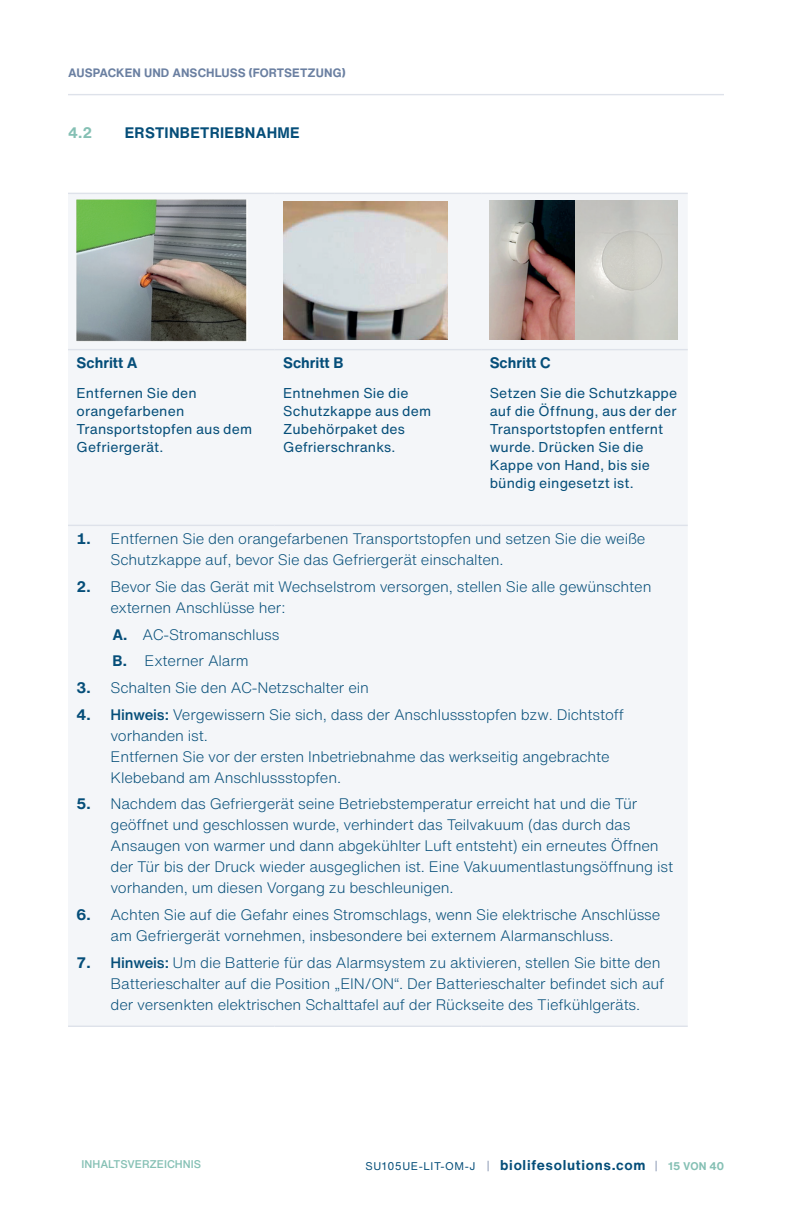
<style>
.page{position:relative;width:792px;height:1224px;background:#fff}
.page>*{position:absolute;margin:0;border:0;box-sizing:border-box;transform-origin:0 0}
.t1{font:300 15px/21px "Helvetica Now Text";letter-spacing:-.01em;color:#054e79}
.t2{font:700 15px "Helvetica Now Text";color:#054e79}
.t3{font:700 15px "Helvetica Now Text";letter-spacing:.02em;color:#054e79}
.t4{font:700 15px "Helvetica Now Text";color:#85c0b4}
.t5{font:14px/18px "Helvetica Now Text";letter-spacing:.01em;color:#054e79}
.t6{font:700 14px "Helvetica Now Text";letter-spacing:.05em;color:#054e79}
.t7{font:700 12px "Helvetica Now Text";color:#6a7fa1}
.t8{font:500 11px "Helvetica Now Text";color:#85c0b4}
.s1{font-weight:700}
.s2{font-weight:500}
.s3{font-weight:400;font-size:11px}
.s4{font-weight:400;font-size:11px;color:#93a0b9}
.s5{font-size:11px;color:#85c0b4}
</style>
<div class="page">
<hr style="left:68px;top:94px;width:656px;height:1px;background:#dee2ea">
<div style="left:68px;top:194px;width:620px;height:832px;background:#f4f6f9"></div>
<hr style="left:68px;top:193px;width:207px;height:1px;background:#dee2ea">
<hr style="left:275px;top:193px;width:206px;height:1px;background:#dee2ea">
<hr style="left:481px;top:193px;width:207px;height:1px;background:#dee2ea">
<hr style="left:68px;top:525px;width:207px;height:1px;background:#dee2ea">
<hr style="left:275px;top:525px;width:206px;height:1px;background:#dee2ea">
<hr style="left:481px;top:525px;width:207px;height:1px;background:#dee2ea">
<hr style="left:68px;top:1026px;width:207px;height:1px;background:#dee2ea">
<hr style="left:275px;top:1026px;width:206px;height:1px;background:#dee2ea">
<hr style="left:481px;top:1026px;width:207px;height:1px;background:#dee2ea">
<hr style="left:68px;top:349px;width:207px;height:1px;background:#dee2ea">
<hr style="left:275px;top:349px;width:206px;height:1px;background:#dee2ea">
<hr style="left:481px;top:349px;width:207px;height:1px;background:#dee2ea">
<img style="left:77px;top:199px;width:171px;height:142px">
<img style="left:283px;top:201px;width:164px;height:139px">
<img style="left:490px;top:200px;width:187px;height:140px">
<p class="t7" style="left:68px;top:64px;width:18px">AUSPACKEN</p>
<p class="t7" style="left:144px;top:64px;width:10px">UND</p>
<p class="t7" style="left:172px;top:64px;width:18px">ANSCHLUSS</p>
<p class="t7" style="left:249px;top:64px;width:20px">(FORTSETZUNG</p>
<p class="t7" style="left:342px;top:64px;width:5px">)</p>
<p class="t4" style="left:68px;top:122px;width:26px">4.2</p>
<p class="t3" style="left:125px;top:122px;width:177px">ERSTINBETRIEBNAHME</p>
<p class="t2" style="left:77px;top:353px;width:63px">SCHRITT A</p>
<p class="t5" style="left:77px;top:383px;width:177px">Entfernen Sie den orangefarbenen<br>Transportstopfen aus dem<br>Gefriergerät.</p>
<p class="t2" style="left:283px;top:353px;width:62px">SCHRITT B</p>
<p class="t5" style="left:283px;top:383px;width:150px">Entnehmen Sie die<br>Schutzkappe aus dem<br>Zubehörpaket des<br>Gefrierschranks.</p>
<p class="t2" style="left:490px;top:353px;width:62px">SCHRITT C</p>
<p class="t5" style="left:490px;top:383px;width:189px">Setzen Sie die Schutzkappe auf die Öffnung, aus der der<br>Transportstopfen entfernt wurde. Drücken Sie die<br>Kappe von Hand, bis sie bündig eingesetzt ist.</p>
<p class="t1" style="left:111px;top:528px;width:537px;text-indent:-34px"><span class="s1">1.</span> Entfernen Sie den orangefarbenen Transportstopfen und setzen Sie die weiße<br>Schutzkappe auf, bevor Sie das Gefriergerät einschalten.</p>
<p class="t1" style="left:111px;top:576px;width:543px;text-indent:-34px"><span class="s1">2.</span> Bevor Sie das Gerät mit Wechselstrom versorgen, stellen Sie alle gewünschten externen Anschlüsse her:</p>
<p class="t1" style="left:113px;top:621px;width:169px;line-height:26.6px"><span class="s1">A.</span> AC-Stromanschluss<br><span class="s1">B.</span> Externer Alarm</p>
<p class="t1" style="left:77px;top:677px;width:294px"><span class="s1">3.</span> Schalten Sie den AC-Netzschalter ein</p>
<p class="t1" style="left:111px;top:704px;width:515px;text-indent:-34px"><span class="s1">4.</span> <span class="s2">Hinweis:</span> Vergewissern Sie sich, dass der Anschlussstopfen bzw. Dichtstoff vorhanden ist.<br>Entfernen Sie vor der ersten Inbetriebnahme das werkseitig angebrachte Klebeband am Anschlussstopfen.</p>
<p class="t1" style="left:111px;top:793px;width:564px;text-indent:-34px"><span class="s1">5.</span> Nachdem das Gefriergerät seine Betriebstemperatur erreicht hat und die Tür geöffnet und geschlossen wurde, verhindert das Teilvakuum (das durch das Ansaugen von warmer und dann abgekühlter Luft entsteht) ein erneutes Öffnen der Tür bis der Druck wieder ausgeglichen ist. Eine Vakuumentlastungsöffnung ist vorhanden, um diesen Vorgang zu beschleunigen.</p>
<p class="t1" style="left:111px;top:904px;width:551px;text-indent:-34px"><span class="s1">6.</span> Achten Sie auf die Gefahr eines Stromschlags, wenn Sie elektrische Anschlüsse am Gefriergerät vornehmen, insbesondere bei externem Alarmanschluss.</p>
<p class="t1" style="left:111px;top:952px;width:555px;text-indent:-34px"><span class="s1">7.</span> <span class="s2">Hinweis:</span> Um die Batterie für das Alarmsystem zu aktivieren, stellen Sie bitte den<br>Batterieschalter auf die Position „EIN/ON“. Der Batterieschalter befindet sich auf der versenkten elektrischen Schalttafel auf der Rückseite des Tiefkühlgeräts.</p>
<p class="t8" style="left:81px;top:1157px;width:121px">INHALTSVERZEICHNIS</p>
<p class="t6" style="left:365px;top:1156px;width:360px"><span class="s3">SU105UE-LIT-OM-J</span> <span class="s4">|</span> BIOLIFESOLUTIONS.COM <span class="s4">|</span> <span class="s5">15 VON 40</span></p>
</div>
